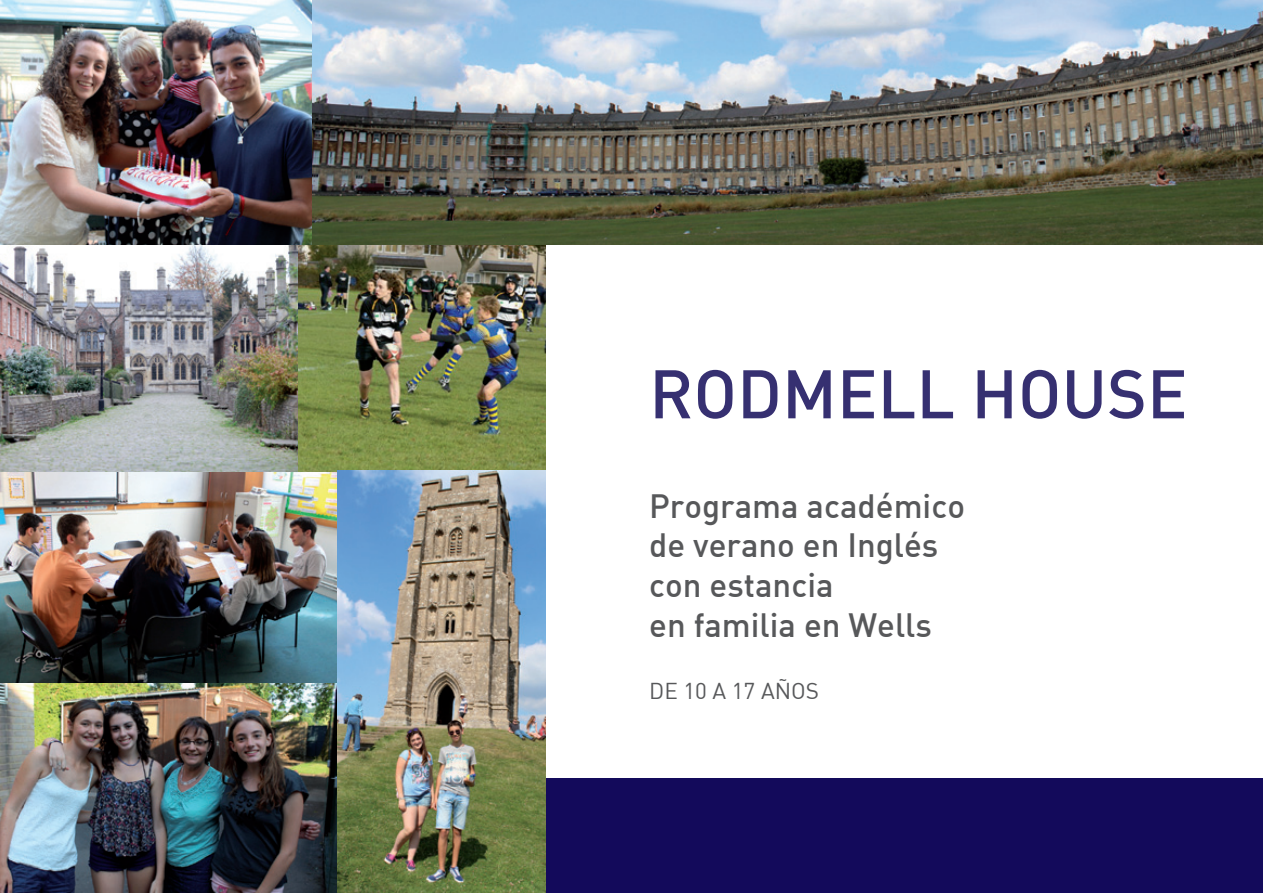
<style>
.page{position:relative;width:1263px;height:893px;background:#fff}
.page>*{position:absolute;margin:0;border:0;box-sizing:border-box;transform-origin:0 0}
.t1{font:67.5px "DIN Medium Alternate";color:#363071}
.t2{font:33px/39.6px "DIN Medium Alternate";color:#57585a}
.t3{font:22.5px "DIN";color:#57585a}
</style>
<div class="page">
<div style="left:522px;top:778px;width:741px;height:115px;background:#130a5b"></div>
<img style="left:0;top:682px;width:337px;height:211px">
<img style="left:0;top:471px;width:337px;height:211px">
<img style="left:295px;top:245px;width:251px;height:226px">
<img style="left:0;top:246px;width:298px;height:225px">
<img style="left:337px;top:471px;width:209px;height:422px">
<img style="left:311px;top:0;width:952px;height:245px">
<img style="left:0;top:0;width:311px;height:245px">
<h1 class="t1" style="left:649px;top:351px;width:540px">RODMELL HOUSE</h1>
<p class="t2" style="left:649px;top:485px;width:317px">Programa académico de verano en Inglés con estancia<br>en familia en Wells</p>
<p class="t3" style="left:649px;top:677px;width:171px">DE 10 A 17 AÑOS</p>
</div>
